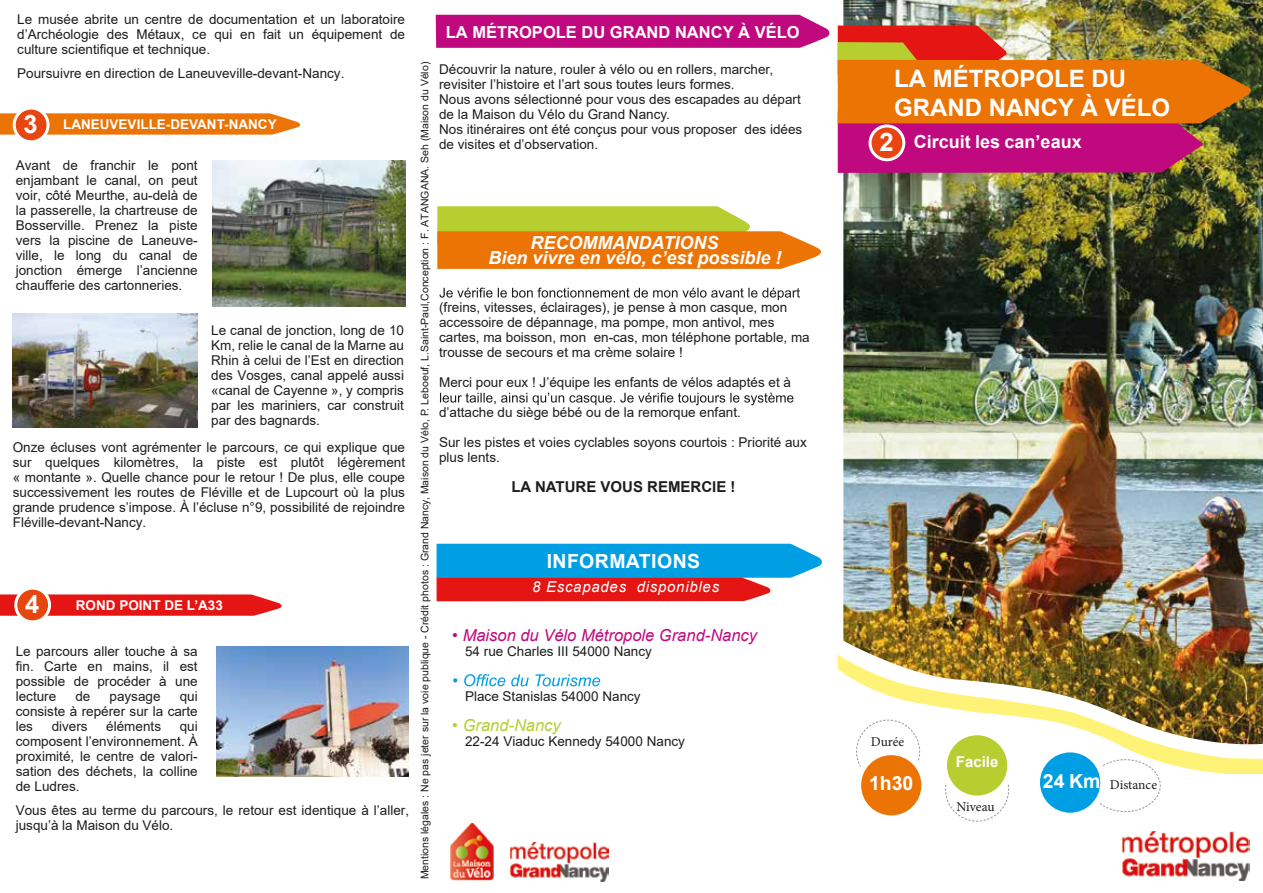
<style>
.page{position:relative;width:1263px;height:893px;background:#fff}
.page>*{position:absolute;margin:0;border:0;box-sizing:border-box;transform-origin:0 0}
.t1{font:700 25.5px "Arial";color:#fff}
.t2{font:700 24px/28.8px "Arial";color:#fff}
.t3{font:700 19.5px "Arial";letter-spacing:.02em;color:#fff}
.t4{font:italic 700 18px/15px "Arial";color:#fff}
.t5{font:700 18px "Arial";color:#fff}
.t6{font:italic 16.5px "Arial";color:#c0087f}
.t7{font:700 16.5px "Arial";color:#fff}
.t8{font:italic 16.5px "Arial";color:#b6ce2f}
.t9{font:700 15px "Arial";color:#1d1d1b}
.t10{font:italic 15px "Arial";letter-spacing:.05em;color:#fff}
.t11{font:700 15px "Arial";color:#fff}
.t12{font:13.5px/15px "Arial";color:#1d1d1b;text-align:justify}
.t13{font:700 13.5px "Arial";color:#fff}
.t14{font:13.5px "Minion Pro";letter-spacing:-.005em;color:#1d1d1b}
.t15{font:10.5px "Arial";color:#1d1d1b}
.s1{font-family:"Arial";font-weight:700;font-size:19.5px;color:#fff}
</style>
<div class="page">
<img style="left:13px;top:313px;width:185px;height:115px">
<img style="left:843px;top:0;width:420px;height:638px">
<img style="left:216px;top:646px;width:192px;height:131px">
<img style="left:213px;top:160px;width:192px;height:147px">
<img style="left:843px;top:638px;width:420px;height:235px">
<img style="left:838px;top:654px;width:425px;height:120px">
<img style="left:838px;top:25px;width:414px;height:148px">
<svg style="left:0;top:594px;width:282px;height:22px;background:#e62826"></svg>
<svg style="left:0;top:113px;width:300px;height:22px;background:#ec7f18"></svg>
<div style="left:870px;top:126px;width:34px;height:34px;background:#e84610;border-radius:50%"></div>
<div style="left:868px;top:124px;width:37px;height:37px;border:3px solid #fff;border-radius:50%"></div>
<div style="left:14px;top:108px;width:34px;height:34px;background:#e84610;border-radius:50%"></div>
<div style="left:13px;top:107px;width:37px;height:36px;border:3px solid #fff;border-radius:50%"></div>
<div style="left:16px;top:588px;width:34px;height:34px;background:#e84610;border-radius:50%"></div>
<div style="left:14px;top:587px;width:37px;height:36px;border:3px solid #fff;border-radius:50%"></div>
<svg style="left:1090px;top:759px;width:71px;height:53px"></svg>
<svg style="left:945px;top:782px;width:64px;height:40px"></svg>
<svg style="left:856px;top:719px;width:64px;height:56px"></svg>
<div style="left:1037px;top:749px;width:66px;height:67px;background:#009fe3;border-radius:50%"></div>
<div style="left:1034px;top:746px;width:72px;height:73px;border:6px solid #fff;border-radius:50%"></div>
<div style="left:858px;top:752px;width:66px;height:66px;background:#eb7405;border-radius:50%"></div>
<div style="left:855px;top:749px;width:72px;height:72px;border:6px solid #fff;border-radius:50%"></div>
<div style="left:944px;top:732px;width:66px;height:66px;background:#b6ce2f;border-radius:50%"></div>
<div style="left:941px;top:729px;width:72px;height:72px;border:6px solid #fff;border-radius:50%"></div>
<img style="left:1122px;top:831px;width:127px;height:50px">
<div style="left:436px;top:15px;width:394px;height:33px;background:#c0087f"></div>
<svg style="left:437px;top:544px;width:385px;height:57px;background:#64769c"></svg>
<svg style="left:437px;top:206px;width:385px;height:63px;background:#dca030"></svg>
<img style="left:450px;top:823px;width:43px;height:57px">
<svg style="left:439px;top:288px;width:361px;height:12px"></svg>
<svg style="left:440px;top:393px;width:353px;height:12px"></svg>
<svg style="left:453px;top:674px;width:147px;height:12px"></svg>
<img style="left:511px;top:843px;width:97px;height:38px">
<p class="t12" style="left:17px;top:12px;width:389px">Le musée abrite un centre de documentation et un laboratoire d’Archéologie des Métaux, ce qui en fait un équipement de culture scientifique et technique.</p>
<p class="t12" style="left:17px;top:66px;width:329px">Poursuivre en direction de Laneuveville-devant-Nancy.</p>
<h1 class="t1" style="left:24px;top:106px;width:16px">3</h1>
<p class="t13" style="left:63px;top:114px;width:215px">LANEUVEVILLE-DEVANT-NANCY</p>
<p class="t12" style="left:16px;top:158px;width:183px">Avant de franchir le pont enjambant le canal, on peut voir, côté Meurthe, au-delà de la passerelle, la chartreuse de Bosserville. Prenez la piste vers la piscine de Laneuve&shy;ville, le long du canal de jonction émerge l’ancienne chaufferie des cartonneries.</p>
<p class="t12" style="left:211px;top:323px;width:194px">Le canal de jonction, long de 10<br>Km, relie le canal de la Marne au Rhin à celui de l’Est en direction des Vosges, canal appelé aussi «canal de Cayenne », y compris par les mariniers, car construit par des bagnards.</p>
<p class="t12" style="left:13px;top:439px;width:394px">Onze écluses vont agrémenter le parcours, ce qui explique que sur quelques kilomètres, la piste est plutôt légèrement « montante ». Quelle chance pour le retour ! De plus, elle coupe successivement les routes de Fléville et de Lupcourt où la plus grande prudence s’impose. À l’écluse n°9, possibilité de rejoindre Fléville-devant-Nancy.</p>
<h1 class="t1" style="left:25px;top:586px;width:16px">4</h1>
<p class="t13" style="left:76px;top:596px;width:149px">ROND POINT DE L’A33</p>
<p class="t12" style="left:16px;top:644px;width:183px">Le parcours aller touche à sa fin. Carte en mains, il est possible de procéder à une lecture</p>
<p class="t12" style="left:16px;top:689px;width:183px;text-indent:164px">qui consiste à repérer sur la carte les</p>
<p class="t12" style="left:75px;top:689px;width:17px">de</p>
<p class="t12" style="left:110px;top:689px;width:53px">paysage</p>
<p class="t12" style="left:52px;top:719px;width:38px">divers</p>
<p class="t12" style="left:106px;top:719px;width:56px">éléments</p>
<p class="t12" style="left:16px;top:719px;width:183px;text-indent:164px">qui composent l’environnement. À proximité, le centre de valori&shy;sation des déchets, la colline de Ludres.</p>
<p class="t12" style="left:16px;top:803px;width:395px">Vous êtes au terme du parcours, le retour est identique à l’aller, jusqu’à la Maison du Vélo.</p>
<p class="t7" style="left:446px;top:21px;width:355px">LA MÉTROPOLE DU GRAND NANCY À VÉLO</p>
<p class="t15" style="left:417px;top:879px;width:819px;rotate:-90deg">Mentions légales : Ne pas jeter sur la voie publique - Crédit photos : Grand Nancy, Maison du Vélo, P. Leboeuf, L.Saint-Paul,Conception : F. ATANGANA. Seh (Maison du Vélo)</p>
<h2 class="t2" style="left:894px;top:64px;width:277px">LA MÉTROPOLE DU<br>GRAND NANCY À VÉLO</h2>
<p class="t12" style="left:439px;top:62px;width:365px;text-align:left">Découvrir la nature, rouler à vélo ou en rollers, marcher, revisiter l’histoire et l’art sous toutes leurs formes.<br>Nous avons sélectionné pour vous des escapades au départ de la Maison du Vélo du Grand Nancy.<br>Nos itinéraires ont été conçus pour vous proposer des idées de visites et d’observation.</p>
<h1 class="t1" style="left:879px;top:124px;width:16px">2</h1>
<h3 class="t5" style="left:914px;top:129px;width:169px">Circuit les can’eaux</h3>
<h3 class="t4" style="left:488px;top:235px;width:295px;text-indent:42px">RECOMMANDATIONS<br>Bien vivre en vélo, c’est possible !</h3>
<p class="t12" style="left:439px;top:300px;width:372px;text-align:left">(freins, vitesses, éclairages), je pense à mon casque, mon accessoire de dépannage, ma pompe, mon antivol, mes cartes, ma boisson, mon en-cas, mon téléphone portable, ma trousse de secours et ma crème solaire !</p>
<p class="t12" style="left:439px;top:375px;width:353px">Merci pour eux ! J’équipe les enfants de vélos adaptés et à</p>
<p class="t12" style="left:439px;top:405px;width:303px">d’attache du siège bébé ou de la remorque enfant.</p>
<p class="t12" style="left:439px;top:435px;width:369px">Sur les pistes et voies cyclables soyons courtois : Priorité aux plus lents.</p>
<p class="t9" style="left:511px;top:477px;width:226px">LA NATURE VOUS REMERCIE !</p>
<h3 class="t3" style="left:547px;top:547px;width:155px">INFORMATIONS</h3>
<p class="t10" style="left:532px;top:577px;width:189px">8 Escapades disponibles</p>
<p class="t6" style="left:452px;top:625px;width:306px">• Maison du Vélo Métropole Grand-Nancy</p>
<p class="t12" style="left:465px;top:644px;width:188px">54 rue Charles III 54000 Nancy</p>
<p class="t12" style="left:465px;top:689px;width:177px">Place Stanislas 54000 Nancy</p>
<p class="t8" style="left:452px;top:715px;width:110px">• Grand-Nancy</p>
<p class="t12" style="left:465px;top:734px;width:221px">22-24 Viaduc Kennedy 54000 Nancy</p>
<p class="t14" style="left:871px;top:732px;width:35px">Durée</p>
<p class="t11" style="left:956px;top:751px;width:44px">Facile</p>
<h3 class="t3" style="left:869px;top:769px;width:46px">1h30</h3>
<p class="t14" style="left:1043px;top:775px;width:116px"><span class="s1">24 Km</span> Distance</p>
<p class="t14" style="left:956px;top:798px;width:40px">Niveau</p>
</div>
